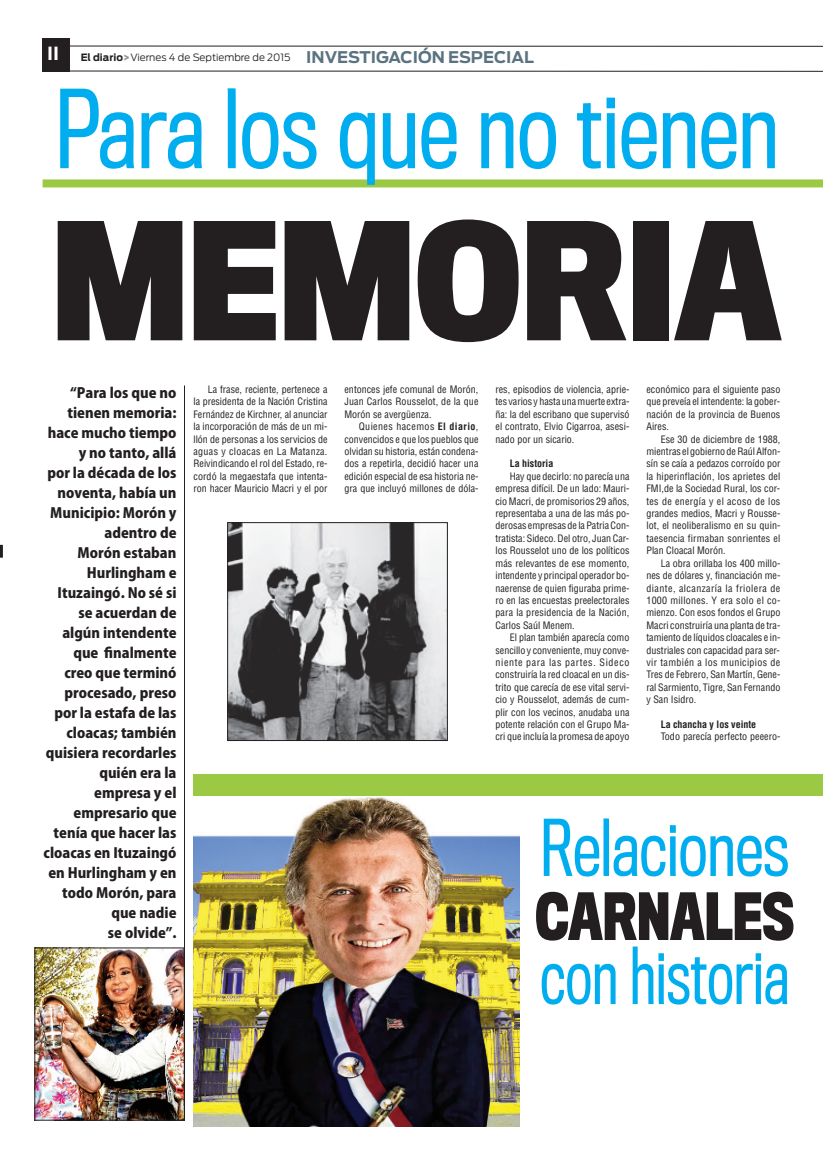
<style>
.page{position:relative;width:823px;height:1163px;background:#fff}
.page>*{position:absolute;margin:0;border:0;box-sizing:border-box;transform-origin:0 0}
.t1{font:700 150px "Titling Gothic FB Cond";color:#231f20;scale:1.05 1}
.t2{font:100px "Titling Gothic FB Cond";color:#00aeef;scale:.95 1}
.t3{font:72px "Titling Gothic FB Cond";color:#00aeef;scale:.85 1}
.t4{font:72px "Titling Gothic FB Cond";color:#00aeef;scale:.92 1}
.t5{font:700 60px "Titling Gothic FB Cond";color:#231f20;scale:.85 1}
.t6{font:700 18px "Antenna";color:#fff}
.t7{font:700 16px "Antenna";color:#5b7380}
.t8{font:800 14px/20px "Koz Go Pr 6 N";color:#231f20;text-align:right}
.t9{font:condensed 10px/12.4px "Helvetica";color:#231f20;text-align:justify}
.t10{font:300 10px "Antenna";color:#231f20}
.t11{font:700 condensed 10px "Helvetica";color:#231f20}
.s1{font-weight:700}
.s2{font-weight:900;color:#939598}
</style>
<div class="page">
<div style="left:43px;top:179px;width:779px;height:8px;background:#9bc944"></div>
<img style="left:193px;top:795px;width:326px;height:331px">
<svg style="left:42px;top:45px;width:780px;height:2px;background:#8f8d8e"></svg>
<div style="left:43px;top:38px;width:27px;height:33px;background:#231f20"></div>
<svg style="left:42px;top:70px;width:780px;height:2px;background:#8c8a8a"></svg>
<img style="left:37px;top:949px;width:145px;height:169px">
<div style="left:35px;top:947px;width:149px;height:173px;border:1px solid #231f20"></div>
<svg style="left:0;top:544px;width:3px;height:13px"></svg>
<div style="left:193px;top:774px;width:629px;height:21px;background:#9bc944"></div>
<hr style="left:184px;top:385px;width:1px;height:735px;background:#231f20">
<img style="left:229px;top:524px;width:216px;height:214px">
<div style="left:227px;top:522px;width:220px;height:218px;border:1px solid #231f20"></div>
<h3 class="t6" style="left:47px;top:43px;width:13px">II</h3>
<h3 class="t7" style="left:306px;top:48px;width:229px">INVESTIGACIÓN ESPECIAL</h3>
<p class="t10" style="left:81px;top:51px;width:211px"><span class="s1">El diario</span><span class="s2">&gt;</span>Viernes 4 de Septiembre de 2015</p>
<h2 class="t2" style="left:55px;top:75px;width:763px">Para los que no tienen</h2>
<h1 class="t1" style="left:52px;top:201px;width:696px">MEMORIA</h1>
<p class="t8" style="left:43px;top:383px;width:134px">“Para los que no tienen memoria: hace mucho tiempo y no tanto, allá<br>por la década de los noventa, había un<br>Municipio: Morón y adentro de<br>Morón estaban<br>Hurlingham e<br>Ituzaingó. No sé si se acuerdan de algún intendente que finalmente creo que terminó procesado, preso por la estafa de las cloacas; también quisiera recordarles quién era la empresa y el empresario que tenía que hacer las cloacas en Ituzaingó en Hurlingham y en todo Morón, para que nadie<br>se olvide”.</p>
<p class="t9" style="left:193px;top:384px;width:135px;text-indent:14px">La frase, reciente, pertenece a la presidenta de la Nación Cristina Fernández de Kirchner, al anunciar la incorporación de más de un mi&shy;llón de personas a los servicios de aguas y cloacas en La Matanza.<br>Reivindicando el rol del Estado, re&shy;cordó la megaestafa que intenta&shy;ron hacer Mauricio Macri y el por</p>
<p class="t9" style="left:344px;top:384px;width:135px">entonces jefe comunal de Morón, Juan Carlos Rousselot, de la que Morón se avergüenza.</p>
<p class="t9" style="left:344px;top:421px;width:135px;text-indent:14px">Quienes hacemos <span class="s1">El diario</span>, convencidos e que los pueblos que olvidan su historia, están condena&shy;dos a repetirla, decidió hacer una edición especial de esa historia ne&shy;gra que incluyó millones de dóla-</p>
<p class="t9" style="left:495px;top:384px;width:135px">res, episodios de violencia, aprie&shy;tes varios y hasta unamuerte extra&shy;ña: la del escribano que supervisó el contrato, Elvio Cigarroa, asesi&shy;nado por un sicario.</p>
<p class="t11" style="left:509px;top:460px;width:45px">La historia</p>
<p class="t9" style="left:495px;top:470px;width:135px;text-indent:14px">Hay que decirlo: no parecía una empresa difícil. De un lado: Mauri&shy;cio Macri, de promisorios 29 años, representaba a una de las más po&shy;derosas empresas de laPatriaCon&shy;tratista: Sideco. Del otro, Juan Car&shy;los Rousselot uno de los políticos más relevantes de ese momento, intendente y principal operador bo&shy;naerense de quien figuraba prime&shy;ro en las encuestas preelectorales para la presidencia de la Nación, Carlos Saúl Menem.</p>
<p class="t9" style="left:495px;top:632px;width:135px;text-indent:14px">El plan también aparecía como sencillo y conveniente,muy conve&shy;niente para las partes. Sideco construiría la red cloacal en un dis&shy;trito que carecía de ese vital servi&shy;cio y Rousselot, además de cum&shy;plir con los vecinos, anudaba una potente relación con el Grupo Ma&shy;cri que incluía la promesa de apoyo</p>
<p class="t9" style="left:646px;top:384px;width:135px">económico para el siguiente paso que preveía el intendente: la gober&shy;nación de la provincia de Buenos Aires.</p>
<p class="t9" style="left:646px;top:433px;width:135px;text-indent:14px">Ese 30 de diciembre de 1988, mientras el gobierno deRaúlAlfon&shy;sín se caía a pedazos corroído por la hiperinflación, los aprietes del FMI,de la Sociedad Rural, los cor&shy;tes de energía y el acoso de los grandes medios, Macri y Rousse&shy;lot, el neoliberalismo en su quin&shy;taesencia firmaban sonrientes el Plan Cloacal Morón.</p>
<p class="t9" style="left:646px;top:557px;width:135px;text-indent:14px">La obra orillaba los 400 millo&shy;nes de dólares y, financiación me&shy;diante, alcanzaría la friolera de 1000 millones. Y era solo el co&shy;mienzo. Con esos fondos el Grupo Macri construiría una planta de tra&shy;tamiento de líquidos cloacales e in&shy;dustriales con capacidad para ser&shy;vir también a los municipios de Tres de Febrero, San Martín, Gene&shy;ral Sarmiento, Tigre, San Fernando y San Isidro.</p>
<p class="t11" style="left:660px;top:720px;width:97px">La chancha y los veinte</p>
<p class="t9" style="left:660px;top:731px;width:121px">Todo parecía perfecto peeero-</p>
<h3 class="t4" style="left:539px;top:808px;width:272px">Relaciones</h3>
<h3 class="t5" style="left:535px;top:884px;width:306px">CARNALES</h3>
<h3 class="t3" style="left:539px;top:936px;width:294px">con historia</h3>
</div>
